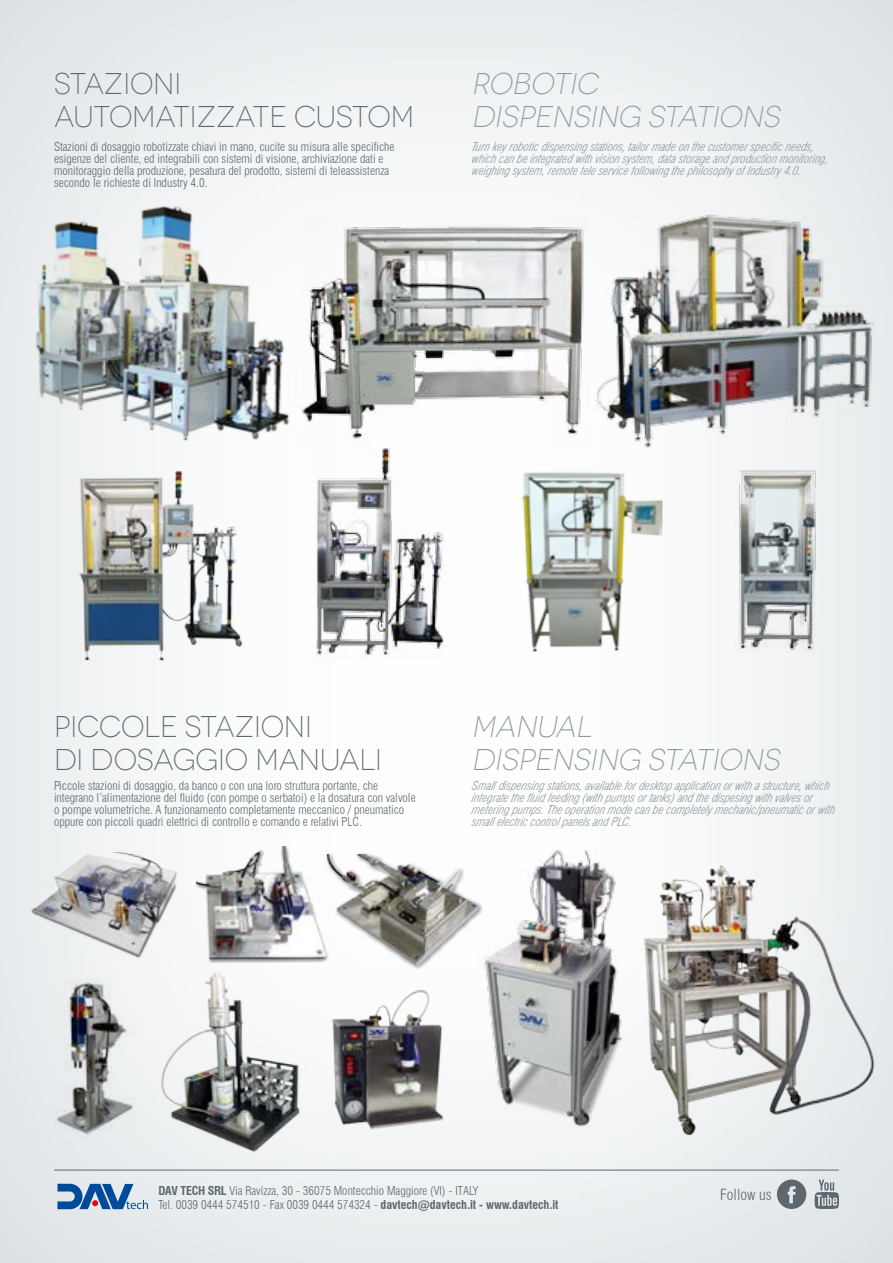
<style>
.page{position:relative;width:893px;height:1263px;background:#fff}
.page>*{position:absolute;margin:0;border:0;box-sizing:border-box;transform-origin:0 0}
.t1{font:300 30px/33px "Novecentowide";letter-spacing:-.005em;color:#5d686e;scale:.95 1}
.t2{font:italic 300 30px/33px "Novecentowide";color:#8d989e;scale:.95 1}
.t3{font:300 condensed 15px "Swiss 721 BT";color:#5d686e}
.t4{font:300 condensed 12px/12px "Swiss 721 BT";color:#5d686e}
.t5{font:italic 300 condensed 12px/12px "Swiss 721 BT";color:#8d989e}
.s1{font-weight:700}
</style>
<div class="page">
<div style="left:0;top:0;width:893px;height:1263px;background:#9aaab3;opacity:.5"></div>
<svg style="left:57px;top:1184px;width:91px;height:25px"></svg>
<svg style="left:777px;top:1179px;width:29px;height:30px"></svg>
<svg style="left:815px;top:1179px;width:24px;height:30px"></svg>
<img style="left:29px;top:852px;width:150px;height:107px">
<div style="left:195px;top:845px;width:134px;height:117px;background:#fbfbfb"></div>
<img style="left:196px;top:847px;width:150px;height:122px">
<img style="left:316px;top:989px;width:131px;height:145px">
<img style="left:157px;top:966px;width:149px;height:190px">
<img style="left:54px;top:979px;width:80px;height:160px">
<img style="left:638px;top:856px;width:242px;height:283px">
<img style="left:479px;top:850px;width:145px;height:278px">
<hr style="left:54px;top:1170px;width:785px;height:1px;background:#5d686e">
<img style="left:595px;top:210px;width:278px;height:240px">
<img style="left:33px;top:205px;width:260px;height:240px">
<img style="left:302px;top:215px;width:288px;height:235px">
<img style="left:515px;top:468px;width:148px;height:184px">
<img style="left:734px;top:470px;width:84px;height:182px">
<img style="left:313px;top:447px;width:133px;height:211px">
<img style="left:77px;top:468px;width:167px;height:198px">
<div style="left:325px;top:852px;width:158px;height:117px;background:#fefefe"></div>
<img style="left:326px;top:854px;width:159px;height:114px">
<h1 class="t1" style="left:54px;top:67px;width:381px">STAZIONI<br>AUTOMATIZZATE CUSTOM</h1>
<p class="t4" style="left:54px;top:140px;width:342px">Stazioni di dosaggio robotizzate chiavi in mano, cucite su misura alle specifiche esigenze del cliente, ed integrabili con sistemi di visione, archiviazione dati e monitoraggio della produzione, pesatura del prodotto, sistemi di teleassistenza secondo le richieste di Industry 4.0.</p>
<h1 class="t2" style="left:472px;top:67px;width:332px">ROBOTIC<br>DISPENSING STATIONS</h1>
<p class="t5" style="left:472px;top:140px;width:358px">Turn key robotic disp ensing stations, tailormade on the customersp ecific needs, which can be integrated with vision system, data storag e and p roduction monitoring, weighing system, remote tele service following the p hilosop hy of Industry 4.0.</p>
<h1 class="t1" style="left:54px;top:710px;width:347px">PICCOLE STAZIONI<br>DI DOSAGGIO MANUALI</h1>
<p class="t4" style="left:54px;top:780px;width:363px">Piccole stazioni di dosaggio, da banco o con una loro struttura portante, che integrano l’alimentazione del fluido (con pompe o serbatoi) e la dosatura con valvole o pompe volumetriche. A funzionamento completamente meccanico / pneumatico oppure con piccoli quadri elettrici di controllo e comando e relativi PLC.</p>
<h1 class="t2" style="left:472px;top:710px;width:332px">MANUAL<br>DISPENSING STATIONS</h1>
<p class="t5" style="left:472px;top:780px;width:367px">Smalldisp ensing stations, available fordesktop app lication orwith a structure, which integrate the fluid feeding (with p ump sortanks) and the disp esing with valvesor metering pumps.The op eration mode can be completely mechanic/pneumatic orwith smallelectric controlpanelsand PLC.</p>
<p class="t4" style="left:158px;top:1183px;width:402px;line-height:14.4px"><span class="s1">DAV TECH SRL</span> Via Ravizza, 30 - 36075 Montecchio Maggiore (VI) - ITALY<br>Tel. 0039 0444 574510 - Fax 0039 0444 574324 - <span class="s1">davtech@davtech.it - www.davtech.it</span></p>
<p class="t3" style="left:720px;top:1185px;width:53px">Follow us</p>
</div>
